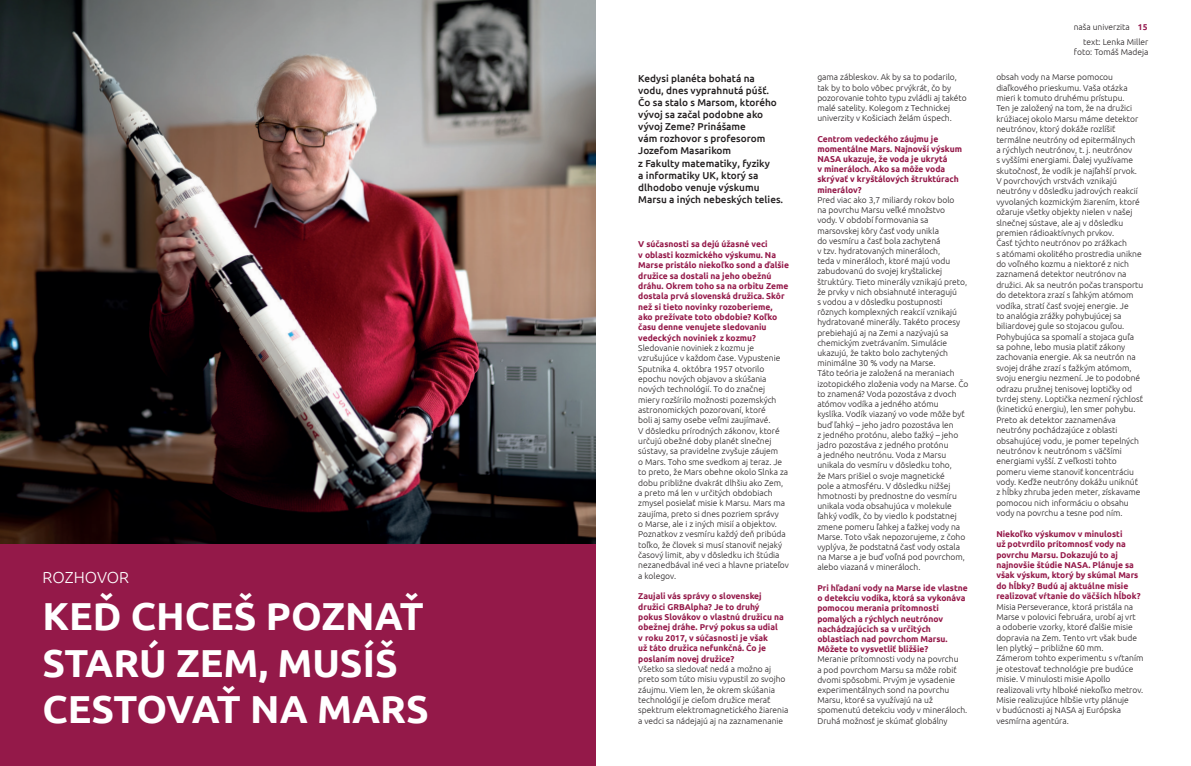
<style>
.page{position:relative;width:1191px;height:766px;background:#fff}
.page>*{position:absolute;margin:0;border:0;box-sizing:border-box;transform-origin:0 0}
.t1{font:700 39px/46.8px "Ubuntu";color:#fff}
.t2{font:300 16px "Ubuntu";color:#fff}
.t3{font:500 10px/12.1px "Ubuntu";color:#231f20}
.t4{font:300 8.5px/10.4px "Ubuntu";color:#231f20}
.t5{font:700 8.5px/10.3px "Ubuntu";color:#941949}
.s1{font-weight:700;color:#941a4f}
</style>
<div class="page">
<img style="left:0;top:0;width:595px;height:544px">
<div style="left:0;top:544px;width:595px;height:221px;background:#941949"></div>
<p class="t2" style="left:43px;top:567px;width:88px">ROZHOVOR</p>
<p class="t1" style="left:43px;top:591px;width:388px">KEĎ CHCEŠ POZNAŤ<br>STARÚ ZEM, MUSÍŠ<br>CESTOVAŤ NA MARS</p>
<p class="t3" style="left:638px;top:71px;width:146px">Kedysi planéta bohatá na<br>vodu, dnes vyprahnutá púšť.<br>Čo sa stalo s Marsom, ktorého vývoj sa začal podobne ako vývoj Zeme? Prinášame<br>vám rozhovor s profesorom<br>Jozefom Masarikom<br>z Fakulty matematiky, fyziky<br>a informatiky UK, ktorý sa dlhodobo venuje výskumu<br>Marsu a iných nebeských telies.</p>
<p class="t5" style="left:638px;top:239px;width:152px">V súčasnosti sa dejú úžasné veci<br>v oblasti kozmického výskumu. Na Marse pristálo niekoľko sond a ďalšie družice sa dostali na jeho obežnú dráhu. Okrem toho sa na orbitu Zeme dostala prvá slovenská družica. Skôr než si tieto novinky rozoberieme, ako prežívate toto obdobie? Koľko času denne venujete sledovaniu vedeckých noviniek z kozmu?</p>
<p class="t4" style="left:638px;top:342px;width:152px">Sledovanie noviniek z kozmu je vzrušujúce v každom čase. Vypustenie Sputnika 4. októbra 1957 otvorilo epochu nových objavov a skúšania nových technológií. To do značnej<br>miery rozšírilo možnosti pozemských astronomických pozorovaní, ktoré<br>boli aj samy osebe veľmi zaujímavé.<br>V dôsledku prírodných zákonov, ktoré určujú obežné doby planét slnečnej sústavy, sa pravidelne zvyšuje záujem<br>o Mars. Toho sme svedkom aj teraz. Je to preto, že Mars obehne okolo Slnka za dobu približne dvakrát dlhšiu ako Zem, a preto má len v určitých obdobiach zmysel posielať misie k Marsu. Mars ma zaujíma, preto si dnes pozriem správy<br>o Marse, ale i z iných misií a objektov.<br>Poznatkov z vesmíru každý deň pribúda toľko, že človek si musí stanoviť nejaký časový limit, aby v dôsledku ich štúdia nezanedbával iné veci a hlavne priateľov a kolegov.</p>
<p class="t5" style="left:638px;top:591px;width:147px">Zaujali vás správy o slovenskej družici GRBAlpha? Je to druhý pokus Slovákov o vlastnú družicu na obežnej dráhe. Prvý pokus sa udial v roku 2017, v súčasnosti je však<br>už táto družica nefunkčná. Čo je poslaním novej družice?</p>
<p class="t4" style="left:638px;top:663px;width:152px">Všetko sa sledovať nedá a možno aj preto som túto misiu vypustil zo svojho záujmu. Viem len, že okrem skúšania technológií je cieľom družice merať spektrum elektromagnetického žiarenia a vedci sa nádejajú aj na zaznamenanie</p>
<p class="t4" style="left:817px;top:72px;width:151px">gama zábleskov. Ak by sa to podarilo, tak by to bolo vôbec prvýkrát, čo by pozorovanie tohto typu zvládli aj takéto malé satelity. Kolegom z Technickej univerzity v Košiciach želám úspech.</p>
<p class="t5" style="left:817px;top:133px;width:146px">Centrom vedeckého záujmu je momentálne Mars. Najnovší výskum<br>NASA ukazuje, že voda je ukrytá<br>v mineráloch. Ako sa môže voda skrývať v kryštálových štruktúrach minerálov?</p>
<p class="t4" style="left:817px;top:194px;width:153px">Pred viac ako 3,7 miliardy rokov bolo<br>na povrchu Marsu veľké množstvo<br>vody. V období formovania sa marsovskej kôry časť vody unikla<br>do vesmíru a časť bola zachytená<br>v tzv. hydratovaných mineráloch,<br>teda v mineráloch, ktoré majú vodu zabudovanú do svojej kryštalickej štruktúry. Tieto minerály vznikajú preto, že prvky v nich obsiahnuté interagujú<br>s vodou a v dôsledku postupnosti rôznych komplexných reakcií vznikajú hydratované minerály. Takéto procesy prebiehajú aj na Zemi a nazývajú sa chemickým zvetrávaním. Simulácie ukazujú, že takto bolo zachytených minimálne 30 % vody na Marse.<br>Táto teória je založená na meraniach izotopického zloženia vody na Marse. Čo to znamená? Voda pozostáva z dvoch atómov vodíka a jedného atómu<br>kyslíka. Vodík viazaný vo vode môže byť buď ľahký – jeho jadro pozostáva len<br>z jedného protónu, alebo ťažký – jeho jadro pozostáva z jedného protónu<br>a jedného neutrónu. Voda z Marsu unikala do vesmíru v dôsledku toho,<br>že Mars prišiel o svoje magnetické<br>pole a atmosféru. V dôsledku nižšej hmotnosti by prednostne do vesmíru unikala voda obsahujúca v molekule ľahký vodík, čo by viedlo k podstatnej zmene pomeru ľahkej a ťažkej vody na Marse. Toto však nepozorujeme, z čoho vyplýva, že podstatná časť vody ostala na Marse a je buď voľná pod povrchom, alebo viazaná v mineráloch.</p>
<p class="t5" style="left:817px;top:582px;width:152px">Pri hľadaní vody na Marse ide vlastne o detekciu vodíka, ktorá sa vykonáva pomocou merania prítomnosti pomalých a rýchlych neutrónov nachádzajúcich sa v určitých oblastiach nad povrchom Marsu.<br>Môžete to vysvetliť bližšie?</p>
<p class="t4" style="left:817px;top:653px;width:151px">Meranie prítomnosti vody na povrchu<br>a pod povrchom Marsu sa môže robiť dvomi spôsobmi. Prvým je vysadenie experimentálnych sond na povrchu Marsu, ktoré sa využívajú na už spomenutú detekciu vody v mineráloch.<br>Druhá možnosť je skúmať globálny</p>
<p class="t4" style="left:1073px;top:22px;width:75px">naša univerzita <span class="s1">15</span></p>
<p class="t4" style="left:1083px;top:37px;width:67px">text: Lenka Miller</p>
<p class="t4" style="left:1074px;top:47px;width:76px">foto: Tomáš Madeja</p>
<p class="t4" style="left:996px;top:72px;width:149px">obsah vody na Marse pomocou diaľkového prieskumu. Vaša otázka mieri k tomuto druhému prístupu.<br>Ten je založený na tom, že na družici krúžiacej okolo Marsu máme detektor neutrónov, ktorý dokáže rozlíšiť termálne neutróny od epitermálnych<br>a rýchlych neutrónov, t. j. neutrónov<br>s vyššími energiami. Ďalej využívame skutočnosť, že vodík je najľahší prvok.<br>V povrchových vrstvách vznikajú neutróny v dôsledku jadrových reakcií vyvolaných kozmickým žiarením, ktoré ožaruje všetky objekty nielen v našej slnečnej sústave, ale aj v dôsledku premien rádioaktívnych prvkov.<br>Časť týchto neutrónov po zrážkach<br>s atómami okolitého prostredia unikne do voľného kozmu a niektoré z nich zaznamená detektor neutrónov na družici. Ak sa neutrón počas transportu do detektora zrazí s ľahkým atómom vodíka, stratí časť svojej energie. Je<br>to analógia zrážky pohybujúcej sa biliardovej gule so stojacou guľou.<br>Pohybujúca sa spomalí a stojaca guľa sa pohne, lebo musia platiť zákony zachovania energie. Ak sa neutrón na svojej dráhe zrazí s ťažkým atómom, svoju energiu nezmení. Je to podobné odrazu pružnej tenisovej loptičky od tvrdej steny. Loptička nezmení rýchlosť (kinetickú energiu), len smer pohybu.<br>Preto ak detektor zaznamenáva neutróny pochádzajúce z oblasti obsahujúcej vodu, je pomer tepelných neutrónov k neutrónom s väčšími energiami vyšší. Z veľkosti tohto pomeru vieme stanoviť koncentráciu vody. Keďže neutróny dokážu uniknúť z hĺbky zhruba jeden meter, získavame pomocou nich informáciu o obsahu vody na povrchu a tesne pod ním.</p>
<p class="t5" style="left:996px;top:528px;width:146px">Niekoľko výskumov v minulosti<br>už potvrdilo prítomnosť vody na povrchu Marsu. Dokazujú to aj najnovšie štúdie NASA. Plánuje sa však výskum, ktorý by skúmal Mars do hĺbky? Budú aj aktuálne misie realizovať vŕtanie do väčších hĺbok?</p>
<p class="t4" style="left:996px;top:601px;width:148px">Misia Perseverance, ktorá pristála na Marse v polovici februára, urobí aj vrt<br>a odoberie vzorky, ktoré ďalšie misie dopravia na Zem. Tento vrt však bude len plytký – približne 60 mm.<br>Zámerom tohto experimentu s vŕtaním je otestovať technológie pre budúce misie. V minulosti misie Apollo realizovali vrty hlboké niekoľko metrov.<br>Misie realizujúce hlbšie vrty plánuje<br>v budúcnosti aj NASA aj Európska vesmírna agentúra.</p>
</div>
